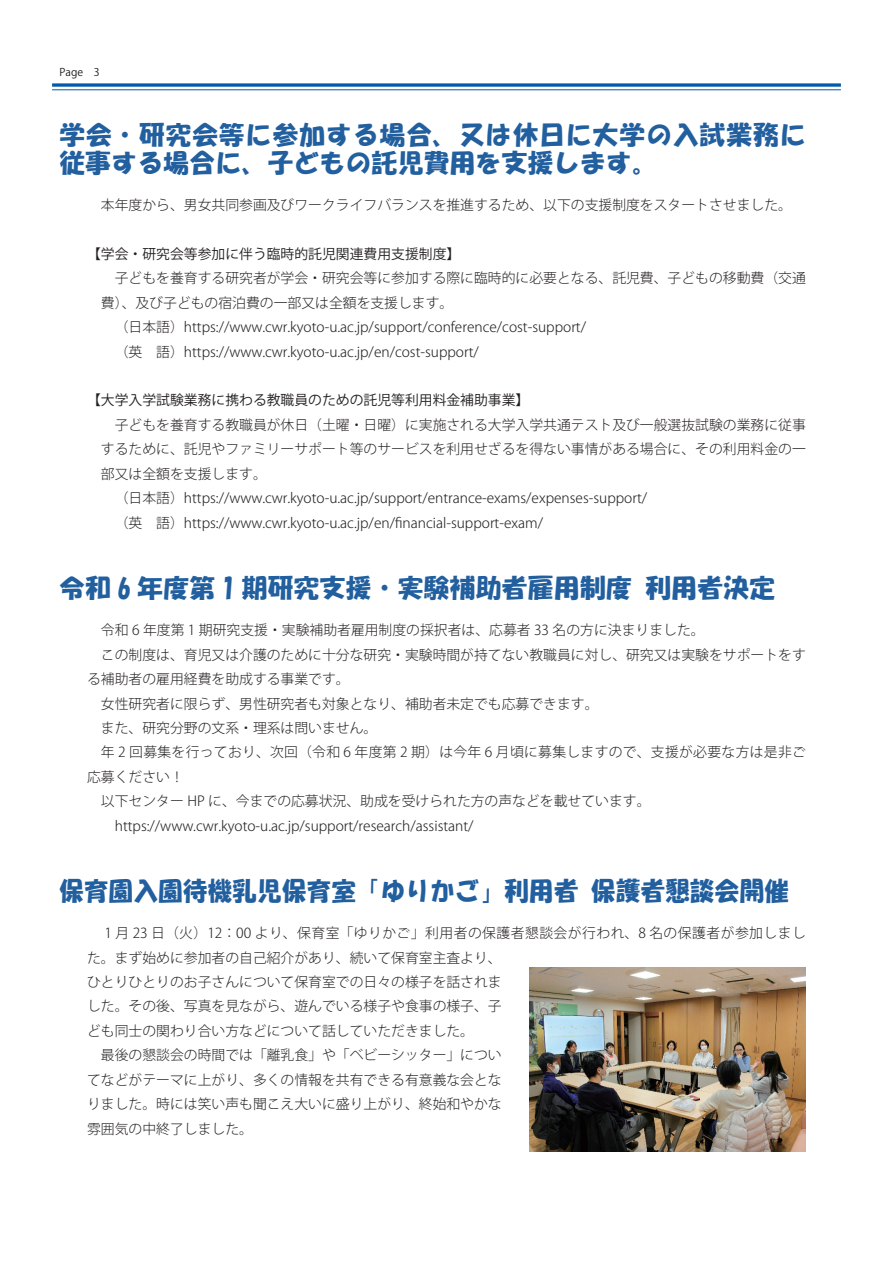
<style>
.page{position:relative;width:893px;height:1263px;background:#fff}
.page>*{position:absolute;margin:0;border:0;box-sizing:border-box;transform-origin:0 0}
.t1{font:25.5px/27.6px "HG Soei Kakupoptai";letter-spacing:.05em;color:#225f9f}
.t2{font:25.5px "HG Soei Kakupoptai";letter-spacing:.02em;color:#225f9f;scale:.95 1}
.t3{font:25.5px "HG Soei Kakupoptai";letter-spacing:.02em;color:#225f9f}
.t4{font:300 13.8px "Koz Go Pro";color:#231f20}
.t5{font:13.8px "Koz Go Pro";color:#231f20}
.t6{font:300 13.8px "Koz Go Pro";letter-spacing:.035em;color:#231f20}
.t7{font:300 13.8px "Koz Go Pro";letter-spacing:.02em;color:#231f20}
.t8{font:10.65px "Koz Go Pro";color:#231f20}
</style>
<div class="page">
<img style="left:529px;top:967px;width:277px;height:184px">
<hr style="left:52px;top:89px;width:789px;height:1px;background:#015aaa">
<svg style="left:52px;top:83px;width:789px;height:4px;background:#2c76b8"></svg>
<p class="t8" style="left:60px;top:65px;width:42px">Page　3</p>
<h1 class="t1" style="left:60px;top:121px;width:747px">学会・研究会等に参加する場合、又は休日に大学の入試業務に従事する場合に、子どもの託児費用を支援します。</h1>
<p class="t4" style="left:101px;top:196px;width:692px">本年度から、男女共同参画及びワークライフバランスを推進するため、以下の支援制度をスタートさせました。</p>
<p class="t5" style="left:87px;top:245px;width:375px">【学会・研究会等参加に伴う臨時的託児関連費用支援制度】</p>
<p class="t4" style="left:115px;top:269px;width:692px">子どもを養育する研究者が学会・研究会等に参加する際に臨時的に必要となる、託児費、子どもの移動費（交通</p>
<p class="t4" style="left:101px;top:294px;width:354px">費）、及び子どもの宿泊費の一部又は全額を支援します。</p>
<p class="t4" style="left:115px;top:318px;width:473px">（日本語）https://www.cwr.kyoto-u.ac.jp/support/conference/cost-support/</p>
<p class="t4" style="left:115px;top:342px;width:366px">（英　語）https://www.cwr.kyoto-u.ac.jp/en/cost-support/</p>
<p class="t5" style="left:87px;top:391px;width:444px">【大学入学試験業務に携わる教職員のための託児等利用料金補助事業】</p>
<p class="t4" style="left:115px;top:416px;width:692px">子どもを養育する教職員が休日（土曜・日曜）に実施される大学入学共通テスト及び一般選抜試験の業務に従事</p>
<p class="t4" style="left:101px;top:440px;width:706px">するために、託児やファミリーサポート等のサービスを利用せざるを得ない事情がある場合に、その利用料金の一</p>
<p class="t4" style="left:101px;top:465px;width:167px">部又は全額を支援します。</p>
<p class="t4" style="left:115px;top:489px;width:534px">（日本語）https://www.cwr.kyoto-u.ac.jp/support/entrance-exams/expenses-support/</p>
<p class="t4" style="left:115px;top:514px;width:430px">（英　語）https://www.cwr.kyoto-u.ac.jp/en/financial-support-exam/</p>
<h1 class="t3" style="left:60px;top:575px;width:717px">令和 6 年度第 1 期研究支援・実験補助者雇用制度 利用者決定</h1>
<p class="t4" style="left:101px;top:621px;width:605px">令和 6 年度第 1 期研究支援・実験補助者雇用制度の採択者は、応募者 33 名の方に決まりました。</p>
<p class="t4" style="left:101px;top:645px;width:706px">この制度は、育児又は介護のために十分な研究・実験時間が持てない教職員に対し、研究又は実験をサポートをす</p>
<p class="t4" style="left:87px;top:670px;width:264px">る補助者の雇用経費を助成する事業です。</p>
<p class="t4" style="left:101px;top:694px;width:499px">女性研究者に限らず、男性研究者も対象となり、補助者未定でも応募できます。</p>
<p class="t4" style="left:101px;top:719px;width:278px">また、研究分野の文系・理系は問いません。</p>
<p class="t7" style="left:101px;top:743px;width:706px">年 2 回募集を行っており、次回（令和 6 年度第 2 期）は今年 6 月頃に募集しますので、支援が必要な方は是非ご</p>
<p class="t4" style="left:87px;top:768px;width:98px">応募ください！</p>
<p class="t4" style="left:101px;top:792px;width:551px">以下センター HP に、今までの応募状況、助成を受けられた方の声などを載せています。</p>
<p class="t4" style="left:115px;top:817px;width:360px">https://www.cwr.kyoto-u.ac.jp/support/research/assistant/</p>
<h1 class="t2" style="left:60px;top:878px;width:769px">保育園入園待機乳児保育室「ゆりかご」利用者 保護者懇談会開催</h1>
<p class="t6" style="left:104px;top:924px;width:703px">1 月 23 日（火）12：00 より、保育室「ゆりかご」利用者の保護者懇談会が行われ、8 名の保護者が参加しまし</p>
<p class="t4" style="left:87px;top:948px;width:416px">た。まず始めに参加者の自己紹介があり、続いて保育室主査より、</p>
<p class="t4" style="left:87px;top:973px;width:416px">ひとりひとりのお子さんについて保育室での日々の様子を話されま</p>
<p class="t4" style="left:87px;top:997px;width:416px">した。その後、写真を見ながら、遊んでいる様子や食事の様子、子</p>
<p class="t4" style="left:87px;top:1022px;width:388px">ども同士の関わり合い方などについて話していただきました。</p>
<p class="t4" style="left:101px;top:1046px;width:402px">最後の懇談会の時間では「離乳食」や「ベビーシッター」につい</p>
<p class="t4" style="left:87px;top:1071px;width:416px">てなどがテーマに上がり、多くの情報を共有できる有意義な会とな</p>
<p class="t4" style="left:87px;top:1095px;width:416px">りました。時には笑い声も聞こえ大いに盛り上がり、終始和やかな</p>
<p class="t4" style="left:87px;top:1120px;width:167px">雰囲気の中終了しました。</p>
</div>
